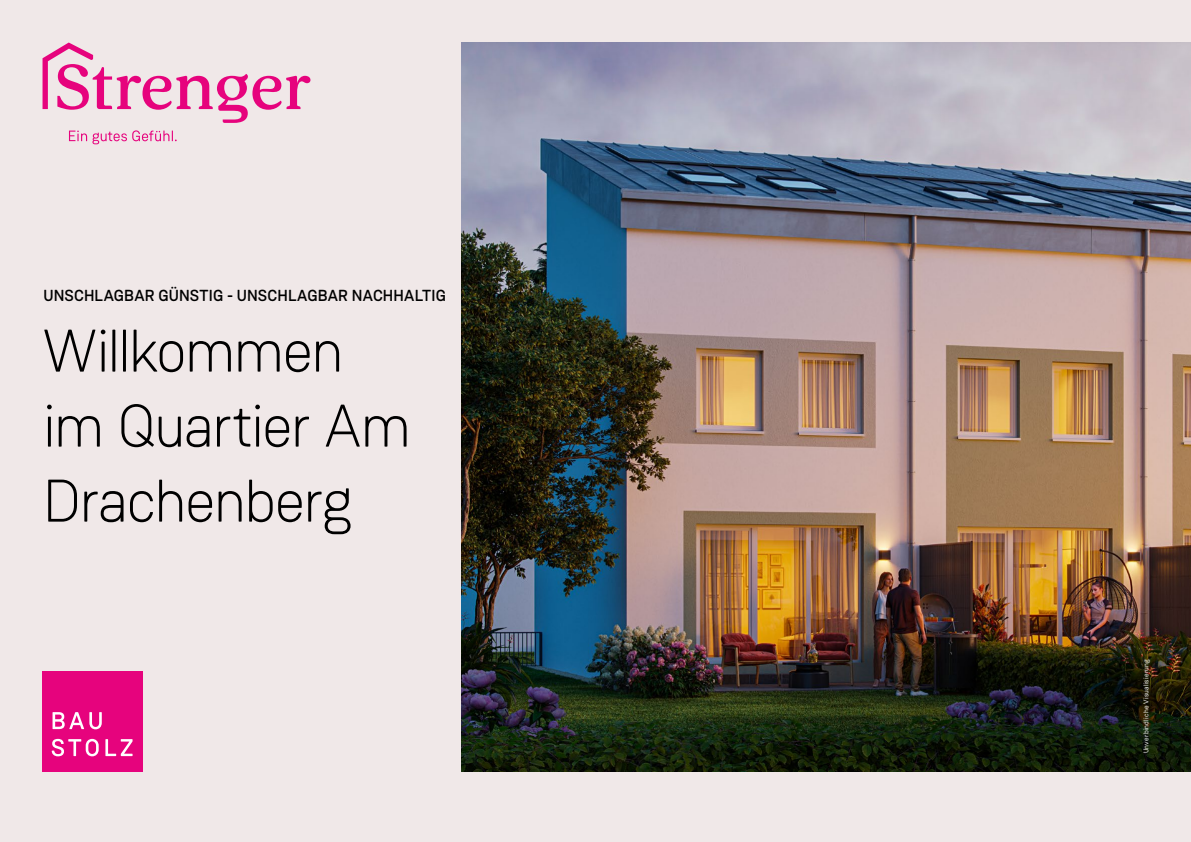
<style>
.page{position:relative;width:1191px;height:842px;background:#f0e8e8}
.page>*{position:absolute;margin:0;border:0;box-sizing:border-box;transform-origin:0 0}
.t1{font:300 60px/75px "Weissenhof Grotesk";letter-spacing:-.035em;color:#000}
.t2{font:500 16px "Weissenhof Grotesk";letter-spacing:.005em;color:#000}
.t3{font:7px "Weissenhof Grotesk";letter-spacing:.025em;color:#fff}
</style>
<div class="page">
<img style="left:461px;top:43px;width:730px;height:728px">
<svg style="left:69px;top:130px;width:108px;height:14px"></svg>
<svg style="left:43px;top:43px;width:267px;height:80px"></svg>
<div style="left:43px;top:671px;width:100px;height:100px;background:#e6037d"></div>
<svg style="left:52px;top:712px;width:81px;height:44px"></svg>
<p class="t2" style="left:43px;top:286px;width:404px">UNSCHLAGBAR GÜNSTIG - UNSCHLAGBAR NACHHALTIG</p>
<h1 class="t1" style="left:43px;top:313px;width:370px">Willkommen im Quartier Am<br>Drachenberg</h1>
<p class="t3" style="left:1141px;top:753px;width:96px;rotate:-90deg">Unverbindliche Visualisierung</p>
</div>
